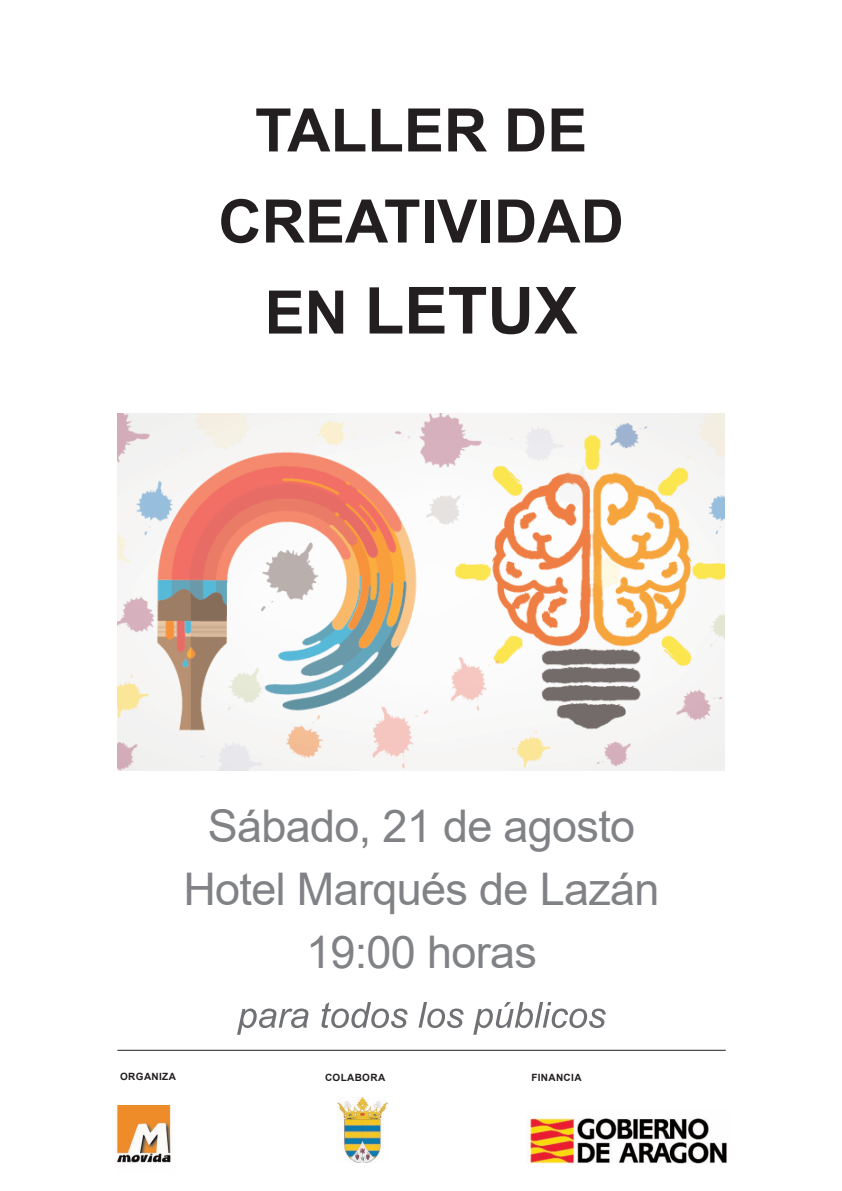
<style>
.page{position:relative;width:842px;height:1191px;background:#fff}
.page>*{position:absolute;margin:0;border:0;box-sizing:border-box;transform-origin:0 0}
.t1{font:700 65px "Arial";color:#231f20}
.t2{font:700 60px/91px "Arial";color:#231f20;text-align:center}
.t3{font:45px/63px "Arial";letter-spacing:-.015em;color:#808285;text-align:center}
.t4{font:700 10px "Arial";letter-spacing:.035em;color:#231f20}
.s1{font-size:60px}
</style>
<div class="page">
<img style="left:529px;top:1117px;width:198px;height:47px">
<img style="left:337px;top:1097px;width:50px;height:65px">
<img style="left:115px;top:1105px;width:56px;height:58px">
<hr style="left:117px;top:1049px;width:609px;height:1px;background:#231f20">
<img style="left:117px;top:413px;width:608px;height:357px">
<svg style="left:237px;top:1002px;width:112px;height:32px"></svg>
<h2 class="t2" style="left:218px;top:85px;width:407px">TALLER DE<br>CREATIVIDAD</h2>
<h1 class="t1" style="left:265px;top:275px;width:315px"><span class="s1">EN</span> LETUX</h1>
<p class="t3" style="left:183px;top:794px;width:478px">Sábado, 21 de agosto<br>Hotel Marqués de Lazán<br>19:00 horas</p>
<p class="t4" style="left:120px;top:1071px;width:57px">ORGANIZA</p>
<p class="t4" style="left:325px;top:1072px;width:62px">COLABORA</p>
<p class="t4" style="left:531px;top:1072px;width:52px">FINANCIA</p>
</div>
